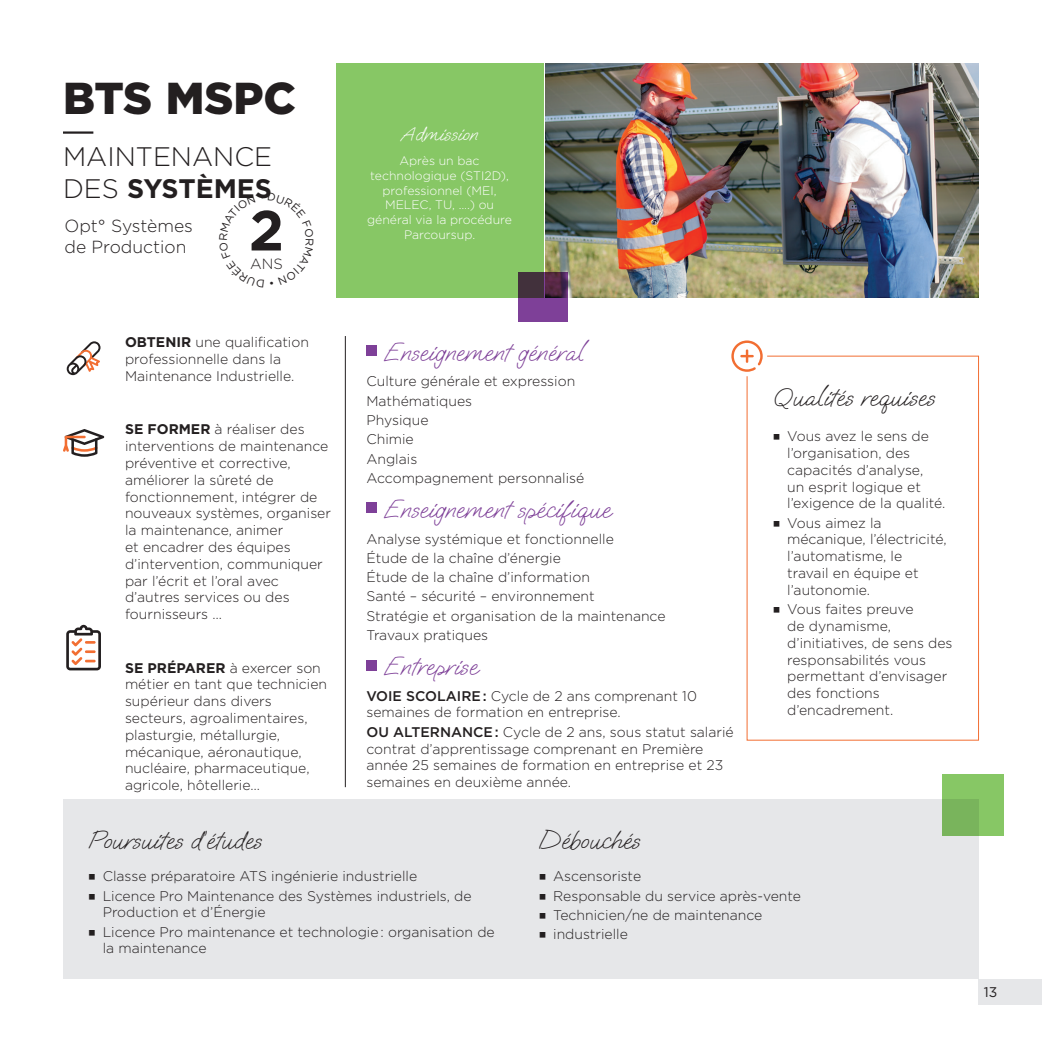
<style>
.page{position:relative;width:1042px;height:1042px;background:#fff}
.page>*{position:absolute;margin:0;border:0;box-sizing:border-box;transform-origin:0 0}
.t1{font:700 56.52px "Gotham";color:#231f20}
.t2{font:900 44.62px "Gotham";color:#231f20}
.t3{font:300 26.78px/32.2px "Gotham";color:#231f20}
.t4{font:26.25px "Oooh Baby";color:#7e4098}
.t5{font:26.25px "Oooh Baby";color:#231f20}
.t6{font:21px "Oooh Baby";color:#fff}
.t7{font:300 17.5px/21px "Gotham";color:#231f20}
.t8{font:300 14.7px "Gotham";color:#231f20}
.t9{font:300 14px/16.8px "Gotham";color:#231f20}
.t10{font:14px "Gotham";color:#231f20}
.t11{font:300 12.25px/14.7px "Gotham";color:#fff;text-align:center}
.s1{font-weight:700}
.s2{font-weight:500}
.s3{font-family:"Letter Gothic Std";font-weight:400}
</style>
<div class="page">
<div style="left:979px;top:979px;width:63px;height:25px;background:#e6e7e9"></div>
<img style="left:546px;top:63px;width:433px;height:234px">
<div style="left:336px;top:63px;width:207px;height:234px;background:#87c765"></div>
<div style="left:63px;top:799px;width:916px;height:180px;background:#e6e7e9"></div>
<div style="left:943px;top:774px;width:61px;height:61px;background:linear-gradient(to right,#7cb85e,#88c966)"></div>
<svg style="left:67px;top:341px;width:33px;height:34px"></svg>
<svg style="left:63px;top:429px;width:41px;height:28px"></svg>
<svg style="left:66px;top:625px;width:35px;height:45px"></svg>
<svg style="left:518px;top:272px;width:50px;height:50px;background:#62356b"></svg>
<div style="left:366px;top:345px;width:11px;height:11px;background:#7e4098"></div>
<div style="left:366px;top:503px;width:11px;height:10px;background:#7e4098"></div>
<div style="left:366px;top:660px;width:11px;height:10px;background:#7e4098"></div>
<hr style="left:63px;top:131px;width:30px;height:3px;background:#231f20">
<hr style="left:345px;top:336px;width:1px;height:451px;background:#231f20">
<div style="left:746px;top:356px;width:233px;height:384px;border:1px solid #f26e32"></div>
<div style="left:727px;top:336px;width:40px;height:40px;background:#fff;border-radius:50%"></div>
<svg style="left:731px;top:340px;width:32px;height:32px"></svg>
<h2 class="t2" style="left:63px;top:67px;width:235px">BTS MSPC</h2>
<h3 class="t3" style="left:63px;top:140px;width:211px">MAINTENANCE<br>DES <span class="s1">SYSTÈMES</span></h3>
<p class="t7" style="left:64px;top:215px;width:130px">Opt° Systèmes de Production</p>
<h1 class="t1" style="left:249px;top:193px;width:37px">2</h1>
<p class="t8" style="left:250px;top:254px;width:34px">ANS</p>
<p class="t9" style="left:125px;top:333px;width:185px"><span class="s1">OBTENIR</span> une qualification professionnelle dans la<br>Maintenance Industrielle.</p>
<p class="t9" style="left:125px;top:420px;width:208px"><span class="s1">SE FORMER</span> à réaliser des interventions de maintenance préventive et corrective, améliorer la sûreté de fonctionnement, intégrer de nouveaux systèmes, organiser la maintenance, animer<br>et encadrer des équipes d’intervention, communiquer par l’écrit et l’oral avec d’autres services ou des fournisseurs …</p>
<p class="t9" style="left:125px;top:659px;width:204px"><span class="s1">SE PRÉPARER</span> à exercer son métier en tant que technicien supérieur dans divers secteurs, agroalimentaires, plasturgie, métallurgie, mécanique, aéronautique, nucléaire, pharmaceutique, agricole, hôtellerie…</p>
<h3 class="t6" style="left:401px;top:119px;width:78px">Admission</h3>
<p class="t11" style="left:367px;top:153px;width:146px">Après un bac technologique (STI2D), professionnel (MEI,<br>MELEC, TU, ….) ou général via la procédure<br>Parcoursup.</p>
<h3 class="t4" style="left:384px;top:333px;width:200px">Enseignement général</h3>
<p class="t9" style="left:366px;top:371px;width:219px;line-height:19.2px">Culture générale et expression<br>Mathématiques<br>Physique<br>Chimie<br>Anglais<br>Accompagnement personnalisé</p>
<h3 class="t4" style="left:384px;top:490px;width:227px">Enseignement spécifique</h3>
<p class="t9" style="left:366px;top:528px;width:301px;line-height:19.2px">Analyse systémique et fonctionnelle<br>Étude de la chaîne d’énergie<br>Étude de la chaîne d’information<br>Santé – sécurité – environnement<br>Stratégie et organisation de la maintenance<br>Travaux pratiques</p>
<h3 class="t4" style="left:384px;top:647px;width:94px">Entreprise</h3>
<p class="t9" style="left:366px;top:687px;width:332px"><span class="s2">VOIE SCOLAIRE :</span> Cycle de 2 ans comprenant 10 semaines de formation en entreprise.</p>
<p class="t9" style="left:366px;top:723px;width:369px"><span class="s2">OU ALTERNANCE :</span> Cycle de 2 ans, sous statut salarié contrat d’apprentissage comprenant en Première année 25 semaines de formation en entreprise et 23 semaines en deuxième année.</p>
<h3 class="t5" style="left:772px;top:378px;width:164px">Qualités requises</h3>
<p class="t9" style="left:787px;top:427px;width:160px;text-indent:-15px"><span class="s3">■</span> Vous avez le sens de l’organisation, des capacités d’analyse,<br>un esprit logique et l’exigence de la qualité.</p>
<p class="t9" style="left:787px;top:514px;width:161px;text-indent:-15px"><span class="s3">■</span> Vous aimez la mécanique, l’électricité, l’automatisme, le travail en équipe et l’autonomie.</p>
<p class="t9" style="left:787px;top:600px;width:167px;text-indent:-15px"><span class="s3">■</span> Vous faites preuve<br>de dynamisme, d’initiatives, de sens des responsabilités vous permettant d’envisager des fonctions d’encadrement.</p>
<h3 class="t5" style="left:88px;top:821px;width:175px">Poursuites d’études</h3>
<p class="t9" style="left:88px;top:867px;width:331px"><span class="s3">■</span> Classe préparatoire ATS ingénierie industrielle</p>
<p class="t9" style="left:103px;top:887px;width:370px;text-indent:-15px"><span class="s3">■</span> Licence Pro Maintenance des Systèmes industriels, de<br>Production et d’Énergie</p>
<p class="t9" style="left:103px;top:923px;width:393px;text-indent:-15px"><span class="s3">■</span> Licence Pro maintenance et technologie : organisation de la maintenance</p>
<h3 class="t5" style="left:538px;top:821px;width:103px">Débouchés</h3>
<p class="t9" style="left:538px;top:867px;width:104px"><span class="s3">■</span> Ascensoriste</p>
<p class="t9" style="left:538px;top:887px;width:264px"><span class="s3">■</span> Responsable du service après-vente</p>
<p class="t9" style="left:538px;top:906px;width:226px"><span class="s3">■</span> Technicien/ne de maintenance</p>
<p class="t9" style="left:538px;top:925px;width:91px"><span class="s3">■</span> industrielle</p>
<p class="t10" style="left:984px;top:983px;width:15px">13</p>
</div>
